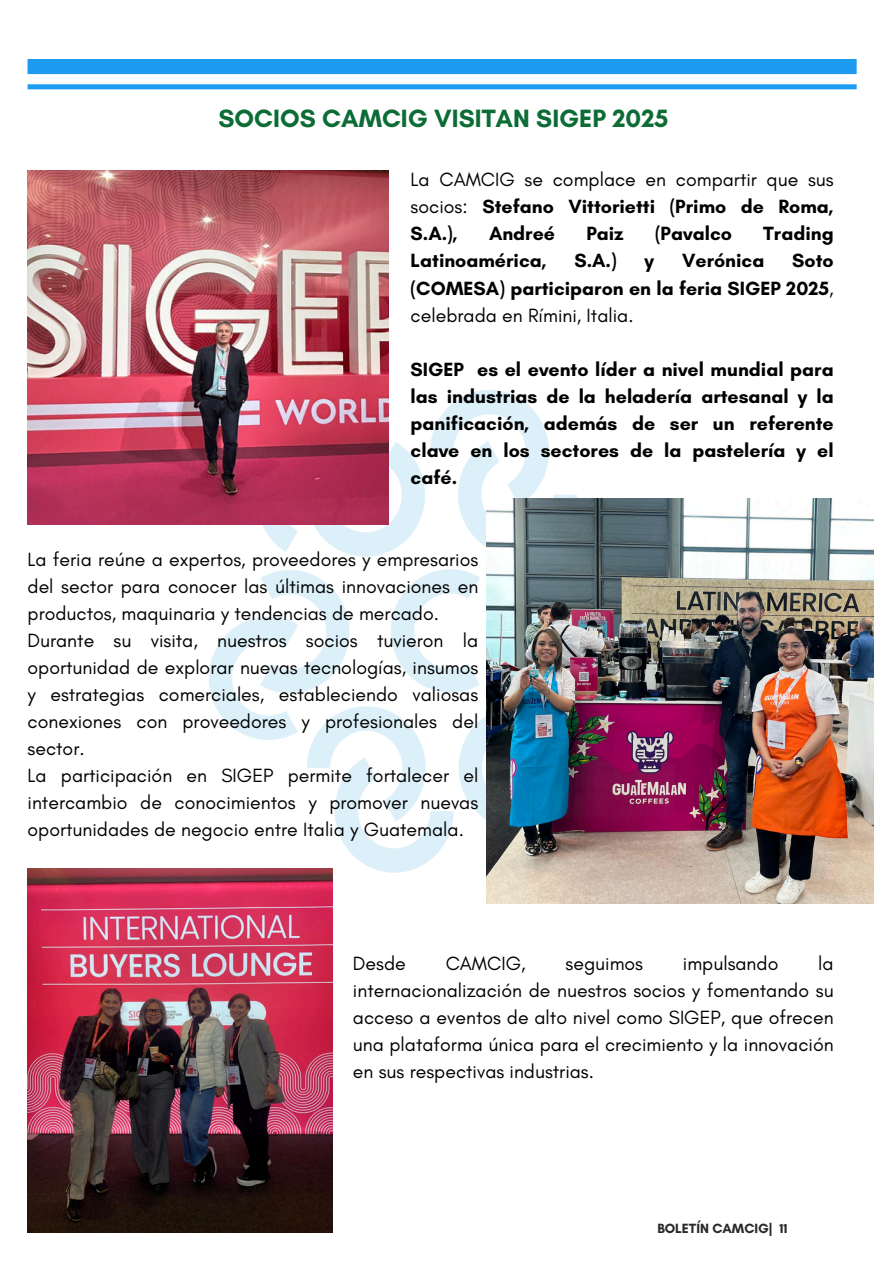
<style>
.page{position:relative;width:894px;height:1264px;background:#fff}
.page>*{position:absolute;margin:0;border:0;box-sizing:border-box;transform-origin:0 0}
.t1{font:700 25.5px "Glacial Indifference";color:#0c6c35}
.t2{font:19.5px/27px "Glacial Indifference";color:#000;text-align:justify}
.t3{font:700 19.5px/27px "Glacial Indifference";color:#000;text-align:justify}
.t4{font:700 13.65px "Glacial Indifference";color:#282828}
.s1{font-weight:700}
.s2{font-weight:400}
</style>
<div class="page">
<svg style="left:28px;top:59px;width:828px;height:30px"></svg>
<img style="left:109px;top:390px;width:669px;height:576px">
<img style="left:486px;top:498px;width:387px;height:405px">
<img style="left:28px;top:868px;width:304px;height:364px">
<img style="left:28px;top:170px;width:361px;height:354px">
<p class="t1" style="left:218px;top:103px;width:451px">SOCIOS CAMCIG VISITAN SIGEP 2025</p>
<h3 class="t2" style="left:410px;top:166px;width:424px">La CAMCIG se complace en compartir que sus socios: <span class="s1">Stefano Vittorietti (Primo de Roma, S.A.),</span></h3>
<h3 class="t3" style="left:489px;top:220px;width:67px">Andreé</h3>
<h3 class="t3" style="left:586px;top:220px;width:39px">Paiz</h3>
<h3 class="t3" style="left:654px;top:220px;width:78px">(Pavalco</h3>
<h3 class="t3" style="left:763px;top:220px;width:72px">Trading</h3>
<h3 class="t3" style="left:410px;top:247px;width:137px">Latinoamérica,</h3>
<h3 class="t3" style="left:574px;top:247px;width:44px">S.A.)</h3>
<h3 class="t3" style="left:644px;top:247px;width:11px">y</h3>
<h3 class="t3" style="left:681px;top:247px;width:84px">Verónica</h3>
<h3 class="t3" style="left:410px;top:247px;width:424px;text-indent:381px">Soto (COMESA) participaron en la feria SIGEP 2025<span class="s2">, celebrada en Rímini, Italia.</span></h3>
<h2 class="t3" style="left:410px;top:355px;width:424px">SIGEP es el evento líder a nivel mundial para las industrias de la heladería artesanal y la panificación, además de ser un referente clave en los sectores de la pastelería y el café.</h2>
<p class="t2" style="left:28px;top:545px;width:452px;text-align:left">La feria reúne a expertos, proveedores y empresarios del sector para conocer las últimas innovaciones en productos, maquinaria y tendencias de mercado.<br>Durante su visita, nuestros socios tuvieron la oportunidad de explorar nuevas tecnologías, insumos y estrategias comerciales, estableciendo valiosas conexiones con proveedores y profesionales del sector.<br>La participación en SIGEP permite fortalecer el intercambio de conocimientos y promover nuevas oportunidades de negocio entre Italia y Guatemala.</p>
<p class="t2" style="left:353px;top:949px;width:482px;text-indent:465px">la internacionalización de nuestros socios y fomentando su acceso a eventos de alto nivel como SIGEP, que ofrecen una plataforma única para el crecimiento y la innovación en sus respectivas industrias.</p>
<p class="t2" style="left:353px;top:949px;width:54px">Desde</p>
<p class="t2" style="left:445px;top:949px;width:81px">CAMCIG,</p>
<p class="t2" style="left:565px;top:949px;width:79px">seguimos</p>
<p class="t2" style="left:682px;top:949px;width:97px">impulsando</p>
<h1 class="t4" style="left:657px;top:1219px;width:132px">BOLETÍN CAMCIG| 11</h1>
</div>
